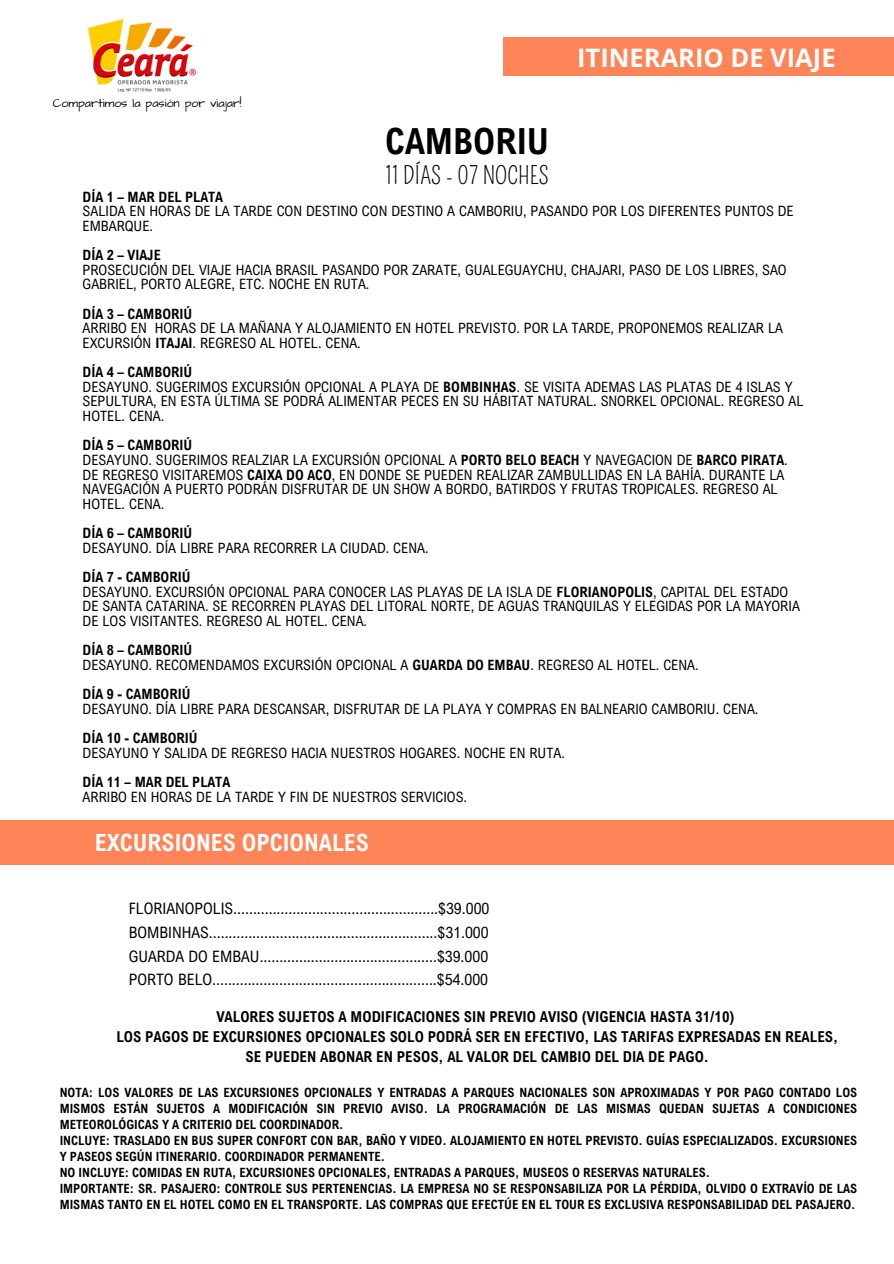
<style>
.page{position:relative;width:894px;height:1264px;background:#fff}
.page>*{position:absolute;margin:0;border:0;box-sizing:border-box;transform-origin:0 0}
.t1{font:700 36px "Arial Nova Cond";color:#000}
.t2{font:700 25.5px "Open Sans";color:#fff}
.t3{font:24px "Pompiere";color:#000}
.t4{font:700 23.7px "Arial Nova Cond";color:#fff}
.t5{font:15.75px/23.7px "Arial Nova Cond";color:#000;text-align:justify}
.t6{font:700 15px/20.2px "Arial Nova Cond";color:#000;text-align:center}
.t7{font:14.25px/14.7px "Arial Nova Cond";color:#000}
.t8{font:700 12.75px/15.9px "Arial Nova Cond";color:#000}
.t9{font:12.3px "Architects Daughter";color:#000}
.s1{font-weight:700}
</style>
<div class="page">
<img style="left:88px;top:19px;width:108px;height:72px">
<div style="left:503px;top:37px;width:390px;height:39px;background:#ff8458"></div>
<div style="left:0;top:820px;width:893px;height:44px;background:#ff8458"></div>
<p class="t9" style="left:53px;top:95px;width:190px">Compartimos la pasión por viajar!</p>
<h5 class="t1" style="left:385px;top:118px;width:165px">CAMBORIU</h5>
<h5 class="t3" style="left:385px;top:162px;width:165px">11 DÍAS - 07 NOCHES</h5>
<h5 class="t2" style="left:577px;top:39px;width:260px">ITINERARIO DE VIAJE</h5>
<h2 class="t7" style="left:83px;top:189px;width:712px"><span class="s1">DÍA 1 – MAR DEL PLATA<br></span>SALIDA EN HORAS DE LA TARDE CON DESTINO CON DESTINO A CAMBORIU, PASANDO POR LOS DIFERENTES PUNTOS DE<br>EMBARQUE.</h2>
<h1 class="t7" style="left:83px;top:247px;width:705px"><span class="s1">DÍA 2 – VIAJE<br></span>PROSECUCIÓN DEL VIAJE HACIA BRASIL PASANDO POR ZARATE, GUALEGUAYCHU, CHAJARI, PASO DE LOS LIBRES, SAO<br>GABRIEL, PORTO ALEGRE, ETC. NOCHE EN RUTA.</h1>
<h3 class="t7" style="left:83px;top:306px;width:701px"><span class="s1">DÍA 3 – CAMBORIÚ<br></span>ARRIBO EN HORAS DE LA MAÑANA Y ALOJAMIENTO EN HOTEL PREVISTO. POR LA TARDE, PROPONEMOS REALIZAR LA<br>EXCURSIÓN <span class="s1">ITAJAI</span>. REGRESO AL HOTEL. CENA.</h3>
<h5 class="t7" style="left:83px;top:364px;width:722px"><span class="s1">DÍA 4 – CAMBORIÚ<br></span>DESAYUNO. SUGERIMOS EXCURSIÓN OPCIONAL A PLAYA DE <span class="s1">BOMBINHAS</span>. SE VISITA ADEMAS LAS PLATAS DE 4 ISLAS Y SEPULTURA, EN ESTA ÚLTIMA SE PODRÁ ALIMENTAR PECES EN SU HÁBITAT NATURAL. SNORKEL OPCIONAL. REGRESO AL HOTEL. CENA.</h5>
<h5 class="t7" style="left:83px;top:437px;width:706px"><span class="s1">DÍA 5 – CAMBORIÚ<br></span>DESAYUNO. SUGERIMOS REALZIAR LA EXCURSIÓN OPCIONAL A <span class="s1">PORTO BELO BEACH</span> Y NAVEGACION DE <span class="s1">BARCO PIRATA</span>.<br>DE REGRESO VISITAREMOS <span class="s1">CAIXA DO ACO</span>, EN DONDE SE PUEDEN REALIZAR ZAMBULLIDAS EN LA BAHÍA. DURANTE LA NAVEGACIÓN A PUERTO PODRÁN DISFRUTAR DE UN SHOW A BORDO, BATIRDOS Y FRUTAS TROPICALES. REGRESO AL HOTEL. CENA.</h5>
<h5 class="t7" style="left:83px;top:525px;width:347px"><span class="s1">DÍA 6 – CAMBORIÚ<br></span>DESAYUNO. DÍA LIBRE PARA RECORRER LA CIUDAD. CENA.</h5>
<h5 class="t7" style="left:83px;top:569px;width:718px"><span class="s1">DÍA 7 - CAMBORIÚ<br></span>DESAYUNO. EXCURSIÓN OPCIONAL PARA CONOCER LAS PLAYAS DE LA ISLA DE <span class="s1">FLORIANOPOLIS</span>, CAPITAL DEL ESTADO DE SANTA CATARINA. SE RECORREN PLAYAS DEL LITORAL NORTE, DE AGUAS TRANQUILAS Y ELEGIDAS POR LA MAYORIA DE LOS VISITANTES. REGRESO AL HOTEL. CENA.</h5>
<h5 class="t7" style="left:83px;top:642px;width:617px"><span class="s1">DÍA 8 – CAMBORIÚ<br></span>DESAYUNO. RECOMENDAMOS EXCURSIÓN OPCIONAL A <span class="s1">GUARDA DO EMBAU</span>. REGRESO AL HOTEL. CENA.</h5>
<h5 class="t7" style="left:83px;top:686px;width:677px"><span class="s1">DÍA 9 - CAMBORIÚ<br></span>DESAYUNO. DÍA LIBRE PARA DESCANSAR, DISFRUTAR DE LA PLAYA Y COMPRAS EN BALNEARIO CAMBORIU. CENA.</h5>
<h5 class="t7" style="left:83px;top:730px;width:483px"><span class="s1">DÍA 10 - CAMBORIÚ<br></span>DESAYUNO Y SALIDA DE REGRESO HACIA NUESTROS HOGARES. NOCHE EN RUTA.</h5>
<h5 class="t7" style="left:83px;top:774px;width:386px"><span class="s1">DÍA 11 – MAR DEL PLATA<br></span>ARRIBO EN HORAS DE LA TARDE Y FIN DE NUESTROS SERVICIOS.</h5>
<h2 class="t4" style="left:95px;top:828px;width:276px">EXCURSIONES OPCIONALES</h2>
<p class="t5" style="left:129px;top:896px;width:362px">FLORIANOPOLIS....................................................$39.000<br>BOMBINHAS..........................................................$31.000<br>GUARDA DO EMBAU.............................................$39.000<br>PORTO BELO.........................................................$54.000</p>
<p class="t6" style="left:116px;top:1006px;width:723px">VALORES SUJETOS A MODIFICACIONES SIN PREVIO AVISO (VIGENCIA HASTA 31/10)<br>LOS PAGOS DE EXCURSIONES OPCIONALES SOLO PODRÁ SER EN EFECTIVO, LAS TARIFAS EXPRESADAS EN REALES,<br>SE PUEDEN ABONAR EN PESOS, AL VALOR DEL CAMBIO DEL DIA DE PAGO.</p>
<h5 class="t8" style="left:60px;top:1084px;width:798px;text-align:justify">NOTA: LOS VALORES DE LAS EXCURSIONES OPCIONALES Y ENTRADAS A PARQUES NACIONALES SON APROXIMADAS Y POR PAGO CONTADO LOS MISMOS ESTÁN SUJETOS A MODIFICACIÓN SIN PREVIO AVISO. LA PROGRAMACIÓN DE LAS MISMAS QUEDAN SUJETAS A CONDICIONES METEOROLÓGICAS Y A CRITERIO DEL COORDINADOR.</h5>
<h4 class="t8" style="left:60px;top:1131px;width:798px">INCLUYE: TRASLADO EN BUS SUPER CONFORT CON BAR, BAÑO Y VIDEO. ALOJAMIENTO EN HOTEL PREVISTO. GUÍAS ESPECIALIZADOS. EXCURSIONES<br>Y PASEOS SEGÚN ITINERARIO. COORDINADOR PERMANENTE.</h4>
<p class="t8" style="left:60px;top:1163px;width:651px">NO INCLUYE: COMIDAS EN RUTA, EXCURSIONES OPCIONALES, ENTRADAS A PARQUES, MUSEOS O RESERVAS NATURALES.</p>
<p class="t8" style="left:60px;top:1179px;width:798px">IMPORTANTE: SR. PASAJERO: CONTROLE SUS PERTENENCIAS. LA EMPRESA NO SE RESPONSABILIZA POR LA PÉRDIDA, OLVIDO O EXTRAVÍO DE LAS<br>MISMAS TANTO EN EL HOTEL COMO EN EL TRANSPORTE. LAS COMPRAS QUE EFECTÚE EN EL TOUR ES EXCLUSIVA RESPONSABILIDAD DEL PASAJERO.</p>
</div>
